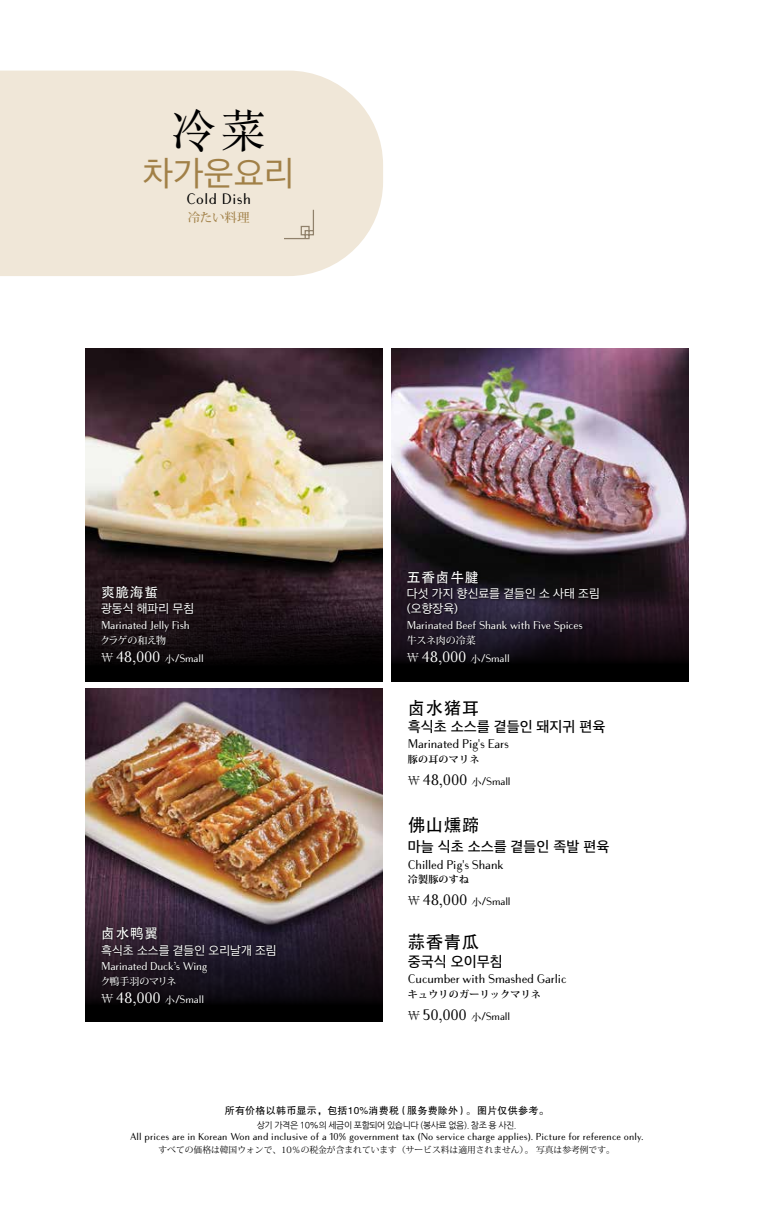
<style>
.page{position:relative;width:759px;height:1205px;background:#fff}
.page>*{position:absolute;margin:0;border:0;box-sizing:border-box;transform-origin:0 0}
.t1{font:45px "ST Songti SC Regular";color:#000}
.t2{font:35px "Apple SD Gothic Neo";color:#a18047}
.t3{font:500 17.5px "ST Heiti TC";letter-spacing:.025em;color:#000}
.t4{font:15px "Bodoni Sans Text";letter-spacing:.025em;color:#000}
.t5{font:15px "Bodoni Sans Text";letter-spacing:.025em;color:#fff}
.t6{font:500 15px "Apple SD Gothic Neo";color:#000}
.t7{font:15px "Bodoni Sans Text";letter-spacing:.05em;color:#000}
.t8{font:500 13.75px "ST Heiti TC";letter-spacing:.05em;color:#fff}
.t9{font:12.5px "Bodoni Sans Text";color:#000}
.t10{font:12.5px/15px "Apple SD Gothic Neo";color:#fff}
.t11{font:500 12.5px "Koz Min Pr 6 N";letter-spacing:-.015em;color:#a18047}
.t12{font:11.25px "Bodoni Sans Text";color:#fff}
.t13{font:10px "Bodoni Sans Text";letter-spacing:.025em;color:#000}
.t14{font:10px "FZHTJW GB1 0";letter-spacing:.025em;color:#000}
.t15{font:700 10px "Koz Min Pr 6 N";letter-spacing:.025em;color:#000}
.t16{font:500 10px "Koz Min Pr 6 N";letter-spacing:-.03em;color:#fff}
.t17{font:500 10px "Koz Min Pr 6 N";letter-spacing:-.06em;color:#fff}
.t18{font:8.75px "Koz Min Pro";color:#000}
.t19{font:8.75px "Nanum Gothic";letter-spacing:-.05em;color:#000}
.s1{font-family:"Adobe Myungjo Std";font-weight:500;font-size:12.5px}
.s2{font-family:"ST Songti TC Regular";font-size:10px}
.s3{font-size:10.62px}
.s4{font-size:8.75px}
</style>
<div class="page">
<img style="left:391px;top:348px;width:296px;height:206px">
<svg style="left:391px;top:554px;width:296px;height:127px;background:#120b10"></svg>
<div style="left:406px;top:570px;width:194px;height:97px;background:#000;opacity:.9"></div>
<div style="left:0;top:71px;width:383px;height:205px;background:#f0e7d8"></div>
<svg style="left:282px;top:208px;width:32px;height:32px"></svg>
<img style="left:85px;top:348px;width:297px;height:219px">
<svg style="left:85px;top:567px;width:297px;height:114px;background:#190f13"></svg>
<div style="left:100px;top:585px;width:105px;height:82px;background:#000;opacity:.9"></div>
<img style="left:85px;top:689px;width:297px;height:206px">
<svg style="left:85px;top:895px;width:297px;height:127px;background:#2e242d"></svg>
<div style="left:101px;top:926px;width:176px;height:82px;background:#000;opacity:.9"></div>
<h1 class="t1" style="left:171px;top:102px;width:96px">冷菜</h1>
<h2 class="t2" style="left:143px;top:150px;width:153px">차가운요리</h2>
<p class="t11" style="left:188px;top:210px;width:63px">冷たい料理</p>
<h3 class="t7" style="left:186px;top:190px;width:66px">Cold Dish</h3>
<h3 class="t8" style="left:101px;top:584px;width:59px">爽脆海蜇</h3>
<p class="t10" style="left:101px;top:601px;width:95px">광동식 해파리 무침</p>
<p class="t12" style="left:101px;top:618px;width:90px">Marinated Jelly Fish</p>
<p class="t17" style="left:100px;top:634px;width:68px">クラゲの和え物</p>
<h3 class="t5" style="left:101px;top:648px;width:104px"><span class="s1">₩</span> 48,000 <span class="s2">小</span><span class="s3">/Small</span></h3>
<h3 class="t8" style="left:101px;top:926px;width:59px">卤水鸭翼</h3>
<p class="t10" style="left:101px;top:942px;width:177px">흑식초 소스를 곁들인 오리날개 조림</p>
<p class="t12" style="left:101px;top:960px;width:107px">Marinated Duck’s Wing</p>
<p class="t16" style="left:100px;top:976px;width:78px">ク鴨手羽のマリネ</p>
<h3 class="t5" style="left:101px;top:989px;width:104px"><span class="s1">₩</span> 48,000 <span class="s2">小</span><span class="s3">/Small</span></h3>
<h3 class="t8" style="left:407px;top:569px;width:73px">五香卤牛腱</h3>
<p class="t10" style="left:407px;top:586px;width:194px">다섯 가지 향신료를 곁들인 소 사태 조림 (오향장육)</p>
<p class="t12" style="left:407px;top:618px;width:177px">Marinated Beef Shank with Five Spices</p>
<p class="t16" style="left:407px;top:634px;width:70px">牛スネ肉の冷菜</p>
<h3 class="t5" style="left:407px;top:648px;width:104px"><span class="s1">₩</span> 48,000 <span class="s2">小</span><span class="s3">/Small</span></h3>
<h3 class="t3" style="left:407px;top:698px;width:73px">卤水猪耳</h3>
<h3 class="t6" style="left:407px;top:716px;width:199px">흑식초 소스를 곁들인 돼지귀 편육</h3>
<p class="t9" style="left:407px;top:737px;width:102px">Marinated Pig's Ears</p>
<p class="t15" style="left:407px;top:754px;width:73px">豚の耳のマリネ</p>
<h3 class="t4" style="left:407px;top:771px;width:104px"><span class="s1">₩</span> 48,000 <span class="s2">小</span><span class="s3">/Small</span></h3>
<h3 class="t3" style="left:407px;top:815px;width:73px">佛山燻蹄</h3>
<h3 class="t6" style="left:407px;top:836px;width:203px">마늘 식초 소스를 곁들인 족발 편육</h3>
<p class="t9" style="left:407px;top:857px;width:97px">Chilled Pig's Shank</p>
<p class="t15" style="left:407px;top:874px;width:63px">冷製豚のすね</p>
<h3 class="t4" style="left:407px;top:891px;width:104px"><span class="s1">₩</span> 48,000 <span class="s2">小</span><span class="s3">/Small</span></h3>
<h3 class="t3" style="left:407px;top:932px;width:73px">蒜香青瓜</h3>
<h3 class="t6" style="left:407px;top:951px;width:96px">중국식 오이무침</h3>
<p class="t9" style="left:407px;top:971px;width:160px">Cucumber with Smashed Garlic</p>
<p class="t15" style="left:407px;top:988px;width:134px">キュウリのガーリックマリネ</p>
<h3 class="t4" style="left:407px;top:1006px;width:104px"><span class="s1">₩</span> 50,000 <span class="s2">小</span><span class="s3">/Small</span></h3>
<p class="t14" style="left:225px;top:1105px;width:325px">所有价格以韩币显示，包括10%消费税（服务费除外）<span class="s4">。</span> 图片仅供参考。</p>
<p class="t19" style="left:257px;top:1121px;width:261px">상기 가격은 10%의 세금이 포함되어 있습니다 (봉사료 없음). 참조 용 사진.</p>
<p class="t13" style="left:130px;top:1131px;width:514px">All prices are in Korean Won and inclusive of a 10% government tax (No service charge applies). Picture for reference only.</p>
<p class="t18" style="left:158px;top:1143px;width:457px">すべての価格は韓国ウォンで、10％の税金が含まれています（サービス料は適用されません）。 写真は参考例です。</p>
</div>
